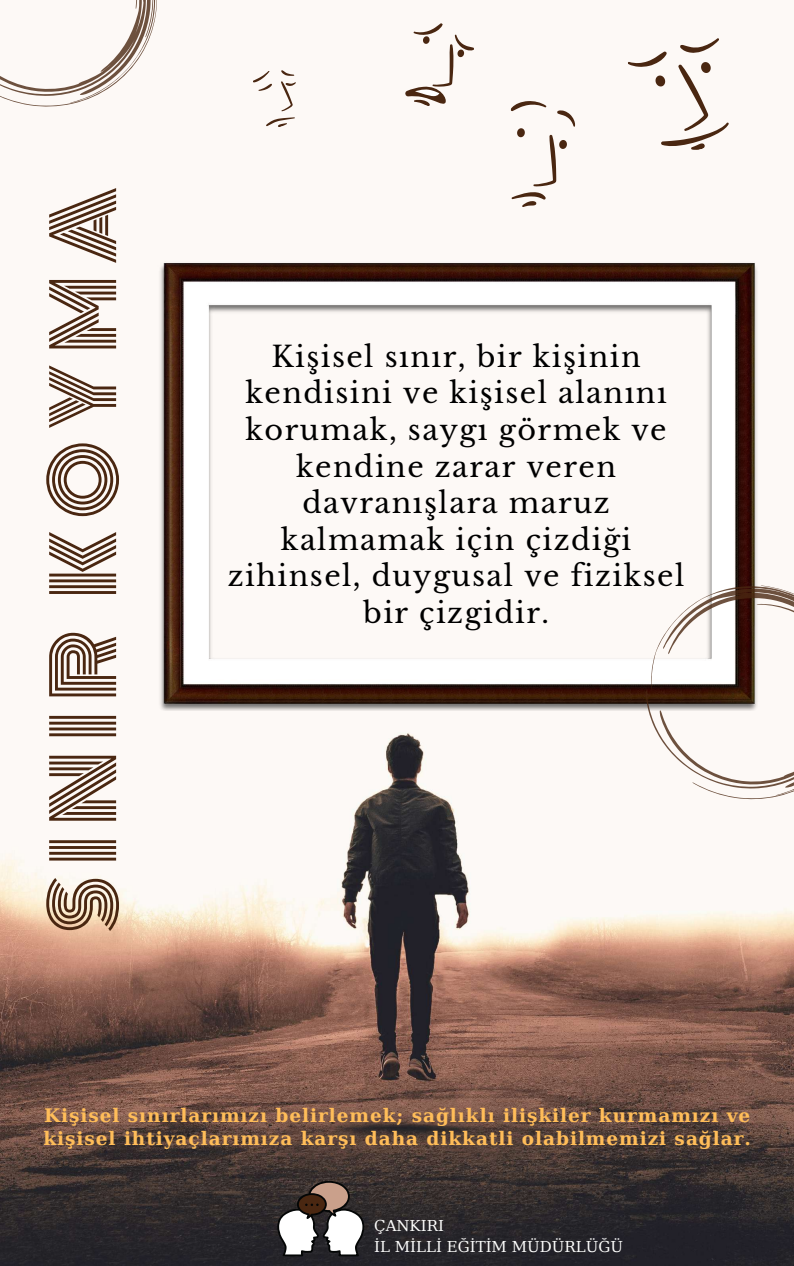
<style>
.page{position:relative;width:794px;height:1266px;background:#fff}
.page>*{position:absolute;margin:0;border:0;box-sizing:border-box;transform-origin:0 0}
.t1{font:82.72px "Monoton";letter-spacing:.145em;color:#4a2711}
.t2{font:28.58px/36.6px "Libre Baskerville";letter-spacing:.05em;color:#000;text-align:center}
.t3{font:700 18.52px/23.6px "DejaVu Serif";letter-spacing:.05em;color:#ffbd59}
.t4{font:15px/20.9px "DejaVu Serif";color:#fffffe}
</style>
<div class="page">
<img style="left:0;top:271px;width:793px;height:995px">
<img style="left:158px;top:261px;width:600px;height:449px">
<svg style="left:645px;top:585px;width:148px;height:214px"></svg>
<svg style="left:276px;top:1181px;width:89px;height:75px"></svg>
<svg style="left:253px;top:70px;width:43px;height:57px"></svg>
<svg style="left:405px;top:23px;width:69px;height:83px"></svg>
<svg style="left:510px;top:101px;width:66px;height:106px"></svg>
<svg style="left:627px;top:38px;width:102px;height:112px"></svg>
<svg style="left:0;top:0;width:157px;height:107px"></svg>
<h1 class="t1" style="left:20px;top:932px;width:747px;rotate:-90deg">SINIR KOYMA</h1>
<p class="t2" style="left:228px;top:338px;width:458px">Kişisel sınır, bir kişinin kendisini ve kişisel alanını korumak, saygı görmek ve kendine zarar veren davranışlara maruz kalmamak için çizdiği zihinsel, duygusal ve fiziksel bir çizgidir.</p>
<p class="t3" style="left:43px;top:1103px;width:708px">Kişisel sınırlarımızı belirlemek; sağlıklı ilişkiler kurmamızı ve kişisel ihtiyaçlarımıza karşı daha dikkatli olabilmemizi sağlar.</p>
<p class="t4" style="left:374px;top:1216px;width:250px">ÇANKIRI<br>İL MİLLİ EĞİTİM MÜDÜRLÜĞÜ</p>
</div>
